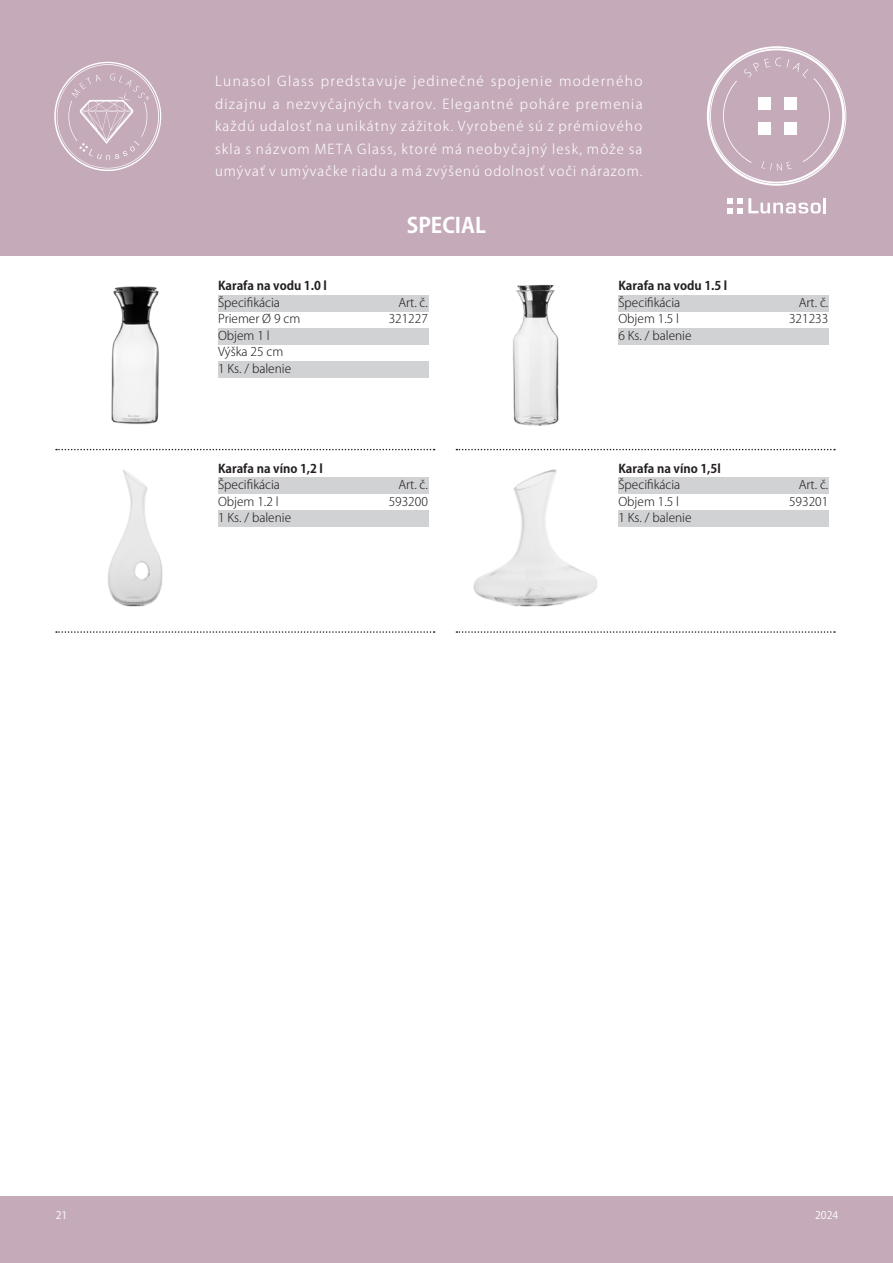
<style>
.page{position:relative;width:893px;height:1263px;background:#fff}
.page>*{position:absolute;margin:0;border:0;box-sizing:border-box;transform-origin:0 0}
.t1{font:700 21px "Koz Go Pr 6 N";color:#fff}
.t2{font:300 13.5px/22.5px "Koz Go Pr 6 N";letter-spacing:.08em;color:#fff;text-align:justify}
.Styl_odstavce2{font:300 12px "Koz Go Pr 6 N";color:#231f20}
.Styl_odstavce2-2{font:700 12px "Koz Go Pr 6 N";color:#231f20}
.Styl_odstavce1{font:300 12px "Koz Go Pr 6 N";color:#231f20}
.Styl_odstavce1-2{font:300 12px "Koz Go Pro";color:#231f20}
.Styl_odstavce2-3{font:300 12px "Koz Go Pro";color:#231f20}
.t3{font:10.5px "Koz Go Pr 6 N";color:#fff}
</style>
<div class="page">
<div style="left:0;top:1196px;width:893px;height:67px;background:#c5aaba"></div>
<div style="left:0;top:0;width:893px;height:256px;background:#c5aaba"></div>
<svg style="left:728px;top:198px;width:98px;height:15px"></svg>
<svg style="left:707px;top:46px;width:139px;height:140px"></svg>
<div style="left:758px;top:97px;width:13px;height:13px;background:#fff"></div>
<div style="left:784px;top:97px;width:12px;height:13px;background:#fff"></div>
<div style="left:758px;top:122px;width:13px;height:13px;background:#fff"></div>
<div style="left:784px;top:122px;width:12px;height:13px;background:#fff"></div>
<svg style="left:54px;top:62px;width:107px;height:109px"></svg>
<img style="left:111px;top:286px;width:48px;height:139px">
<div style="left:218px;top:295px;width:211px;height:17px;background:#d1d2d4"></div>
<div style="left:218px;top:328px;width:211px;height:17px;background:#d1d2d4"></div>
<div style="left:218px;top:361px;width:211px;height:17px;background:#d1d2d4"></div>
<svg style="left:56px;top:449px;width:379px;height:1px"></svg>
<img style="left:513px;top:284px;width:46px;height:142px">
<div style="left:618px;top:295px;width:211px;height:17px;background:#d1d2d4"></div>
<div style="left:618px;top:328px;width:211px;height:17px;background:#d1d2d4"></div>
<svg style="left:456px;top:449px;width:379px;height:1px"></svg>
<img style="left:108px;top:469px;width:55px;height:138px">
<div style="left:218px;top:477px;width:211px;height:17px;background:#d1d2d4"></div>
<div style="left:218px;top:510px;width:211px;height:17px;background:#d1d2d4"></div>
<svg style="left:56px;top:631px;width:379px;height:2px"></svg>
<img style="left:473px;top:469px;width:125px;height:138px">
<div style="left:618px;top:477px;width:211px;height:17px;background:#d1d2d4"></div>
<div style="left:618px;top:510px;width:211px;height:17px;background:#d1d2d4"></div>
<svg style="left:456px;top:631px;width:379px;height:2px"></svg>
<p class="t2" style="left:215px;top:70px;width:429px">Lunasol Glass predstavuje jedinečné spojenie moderného dizajnu a nezvyčajných tvarov. Elegantné poháre premenia každú udalosť na unikátny zážitok. Vyrobené sú z prémiového skla s názvom META Glass, ktoré má neobyčajný lesk, môže sa umývať v umývačke riadu a má zvýšenú odolnosť voči nárazom.</p>
<p class="Styl_odstavce2-2" style="left:218px;top:279px;width:110px">Karafa na vodu 1.0 l</p>
<p class="Styl_odstavce1" style="left:218px;top:296px;width:63px">Špecifikácia</p>
<p class="Styl_odstavce2" style="left:218px;top:312px;width:84px">Priemer Ø 9 cm</p>
<p class="Styl_odstavce1" style="left:218px;top:329px;width:53px">Objem 1 l</p>
<p class="Styl_odstavce2" style="left:218px;top:345px;width:67px">Výška 25 cm</p>
<p class="Styl_odstavce1-2" style="left:218px;top:361px;width:75px">1 Ks. / balenie</p>
<p class="Styl_odstavce2-2" style="left:218px;top:462px;width:106px">Karafa na víno 1,2 l</p>
<p class="Styl_odstavce1" style="left:218px;top:478px;width:63px">Špecifikácia</p>
<p class="Styl_odstavce2" style="left:218px;top:495px;width:62px">Objem 1.2 l</p>
<p class="Styl_odstavce1-2" style="left:218px;top:510px;width:75px">1 Ks. / balenie</p>
<p class="t1" style="left:407px;top:213px;width:81px">SPECIAL</p>
<p class="Styl_odstavce2" style="left:398px;top:296px;width:31px">Art. č.</p>
<p class="Styl_odstavce2" style="left:389px;top:312px;width:41px">321227</p>
<p class="Styl_odstavce2" style="left:398px;top:478px;width:31px">Art. č.</p>
<p class="Styl_odstavce2" style="left:389px;top:494px;width:41px">593200</p>
<p class="Styl_odstavce2-2" style="left:618px;top:279px;width:110px">Karafa na vodu 1.5 l</p>
<p class="Styl_odstavce1" style="left:618px;top:296px;width:63px">Špecifikácia</p>
<p class="Styl_odstavce2-3" style="left:618px;top:311px;width:62px">Objem 1.5 l</p>
<p class="Styl_odstavce1-2" style="left:618px;top:328px;width:75px">6 Ks. / balenie</p>
<p class="Styl_odstavce2-2" style="left:618px;top:462px;width:104px">Karafa na víno 1,5l</p>
<p class="Styl_odstavce1" style="left:618px;top:478px;width:63px">Špecifikácia</p>
<p class="Styl_odstavce2-3" style="left:618px;top:493px;width:62px">Objem 1.5 l</p>
<p class="Styl_odstavce1-2" style="left:618px;top:510px;width:75px">1 Ks. / balenie</p>
<p class="Styl_odstavce2" style="left:799px;top:296px;width:31px">Art. č.</p>
<p class="Styl_odstavce2" style="left:789px;top:312px;width:41px">321233</p>
<p class="Styl_odstavce2" style="left:799px;top:478px;width:31px">Art. č.</p>
<p class="Styl_odstavce2" style="left:789px;top:494px;width:41px">593201</p>
<p class="t3" style="left:56px;top:1209px;width:13px">21</p>
<p class="t3" style="left:815px;top:1209px;width:25px">2024</p>
</div>
